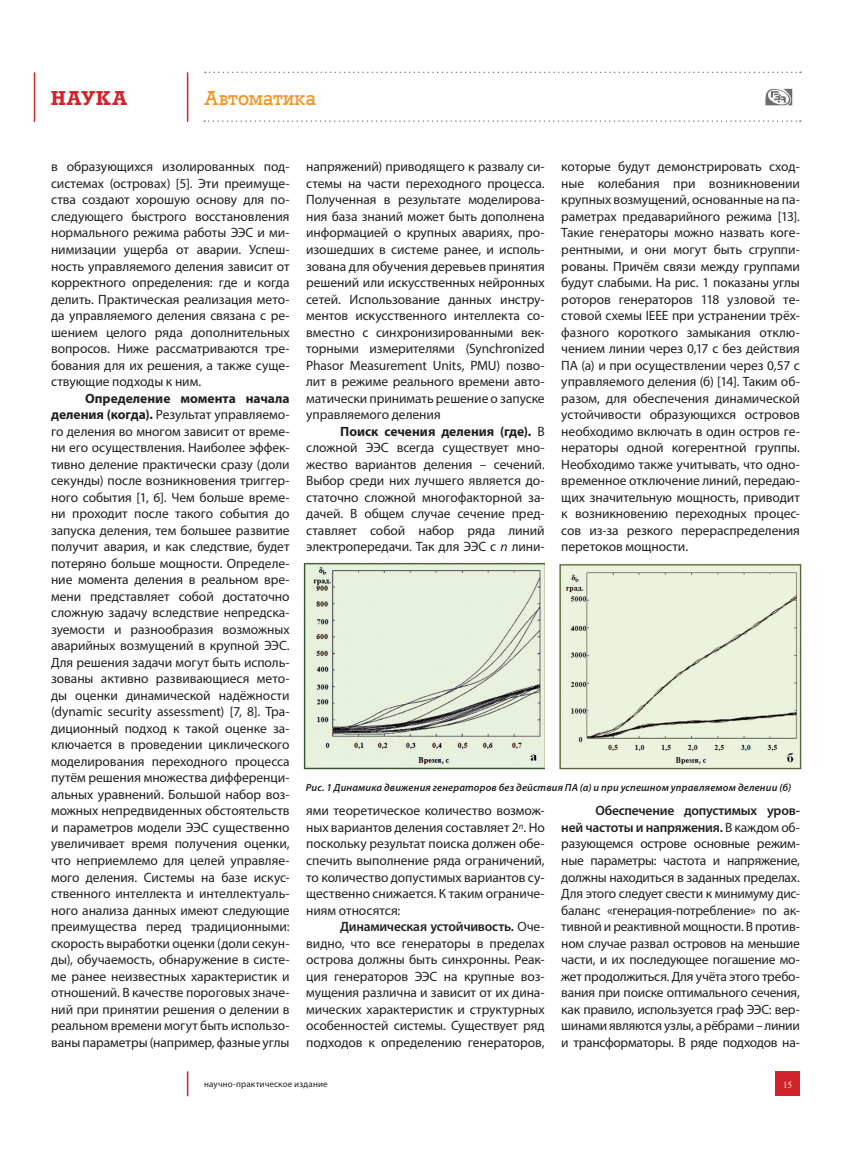
<style>
.page{position:relative;width:851px;height:1149px;background:#fff}
.page>*{position:absolute;margin:0;border:0;box-sizing:border-box;transform-origin:0 0}
.Подраздел{font:19.5px "Rodeo";letter-spacing:.005em;color:#f7931d}
.РАЗДЕЛ{font:700 19.5px "Rodeo";letter-spacing:.03em;color:#d1232a}
.Текст_основной{font:13.5px/16.5px "Myriad Pro";letter-spacing:-.005em;color:#231f20;text-align:justify}
.Подписи_к_рисункам{font:italic 600 10.5px "Myriad Pro";letter-spacing:.015em;color:#231f20}
.t1{font:9px "Myriad Pro";letter-spacing:.015em;color:#231f20}
.t2{font:9px "Newton C";color:#fff}
.s1{font-weight:700}
.s2{font-style:italic}
.s3{font-weight:600}
</style>
<div class="page">
<svg style="left:205px;top:72px;width:595px;height:1px"></svg>
<svg style="left:204px;top:120px;width:596px;height:2px"></svg>
<hr style="left:34px;top:72px;width:1px;height:50px;background:#d1232a">
<hr style="left:187px;top:72px;width:1px;height:50px;background:#d1232a">
<div style="left:775px;top:1071px;width:24px;height:24px;background:#d1232a"></div>
<svg style="left:187px;top:1071px;width:1px;height:24px"></svg>
<svg style="left:765px;top:89px;width:27px;height:16px"></svg>
<img style="left:303px;top:562px;width:241px;height:208px">
<img style="left:559px;top:563px;width:243px;height:207px">
<p class="РАЗДЕЛ" style="left:51px;top:87px;width:78px">НАУКА</p>
<p class="Подраздел" style="left:204px;top:87px;width:113px">Автоматика</p>
<p class="Текст_основной" style="left:51px;top:158px;width:240px">в образующихся изолированных под&shy;системах (островах) [5]. Эти преимуще&shy;ства создают хорошую основу для по&shy;следующего быстрого восстановления нормального режима работы ЭЭС и ми&shy;нимизации ущерба от аварии. Успеш&shy;ность управляемого деления зависит от корректного определения: где и когда делить. Практическая реализация мето&shy;да управляемого деления связана с ре&shy;шением целого ряда дополнительных вопросов. Ниже рассматриваются тре&shy;бования для их решения, а также суще&shy;ствующие подходы к ним.</p>
<p class="Текст_основной" style="left:51px;top:389px;width:240px;text-indent:34px"><span class="s1">Определение момента начала деления (когда).</span> Результат управляемо&shy;го деления во многом зависит от време&shy;ни его осуществления. Наиболее эффек&shy;тивно деление практически сразу (доли секунды) после возникновения триггер&shy;ного события [1, 6]. Чем больше време&shy;ни проходит после такого события до запуска деления, тем большее развитие получит авария, и как следствие, будет потеряно больше мощности. Определе&shy;ние момента деления в реальном вре&shy;мени представляет собой достаточно сложную задачу вследствие непредска&shy;зуемости и разнообразия возможных аварийных возмущений в крупной ЭЭС.<br>Для решения задачи могут быть исполь&shy;зованы активно развивающиеся мето&shy;ды оценки динамической надёжности (dynamic security assessment) [7, 8]. Тра&shy;диционный подход к такой оценке за&shy;ключается в проведении циклического моделирования переходного процесса путём решения множества дифференци&shy;альных уравнений. Большой набор воз&shy;можных непредвиденных обстоятельств и параметров модели ЭЭС существенно увеличивает время получения оценки, что неприемлемо для целей управляе&shy;мого деления. Системы на базе искус&shy;ственного интеллекта и интеллектуаль&shy;ного анализа данных имеют следующие преимущества перед традиционными: скорость выработки оценки (доли секун&shy;ды), обучаемость, обнаружение в систе&shy;ме ранее неизвестных характеристик и отношений. В качестве пороговых значе&shy;ний при принятии решения о делении в реальном времени могут быть использо&shy;ваны параметры (например, фазные углы</p>
<p class="Текст_основной" style="left:306px;top:158px;width:240px">напряжений) приводящего к развалу си&shy;стемы на части переходного процесса.<br>Полученная в результате моделирова&shy;ния база знаний может быть дополнена информацией о крупных авариях, про&shy;изошедших в системе ранее, и исполь&shy;зована для обучения деревьев принятия решений или искусственных нейронных сетей. Использование данных инстру&shy;ментов искусственного интеллекта со&shy;вместно с синхронизированными век&shy;торными измерителями (Synchronized Phasor Measurement Units, PMU) позво&shy;лит в режиме реального времени авто&shy;матически принимать решение о запуске управляемого деления</p>
<p class="Текст_основной" style="left:306px;top:422px;width:240px;text-indent:34px"><span class="s1">Поиск сечения деления (где).</span> В сложной ЭЭС всегда существует мно&shy;жество вариантов деления – сечений.<br>Выбор среди них лучшего является до&shy;статочно сложной многофакторной за&shy;дачей. В общем случае сечение пред&shy;ставляет собой набор ряда линий электропередачи. Так для ЭЭС с <span class="s2">n</span> лини-</p>
<p class="Текст_основной" style="left:561px;top:158px;width:240px">которые будут демонстрировать сход&shy;ные колебания при возникновении крупных возмущений, основанные на па&shy;раметрах предаварийного режима [13].<br>Такие генераторы можно назвать коге&shy;рентными, и они могут быть сгруппи&shy;рованы. Причём связи между группами будут слабыми. На рис. 1 показаны углы роторов генераторов 118 узловой те&shy;стовой схемы IEEE при устранении трёх&shy;фазного короткого замыкания отклю&shy;чением линии через 0,17 с без действия ПА (а) и при осуществлении через 0,57 с управляемого деления (б) [14]. Таким об&shy;разом, для обеспечения динамической устойчивости образующихся островов необходимо включать в один остров ге&shy;нераторы одной когерентной группы.<br>Необходимо также учитывать, что одно&shy;временное отключение линий, передаю&shy;щих значительную мощность, приводит к возникновению переходных процес&shy;сов из-за резкого перераспределения перетоков мощности.</p>
<p class="Подписи_к_рисункам" style="left:306px;top:780px;width:487px">Рис. 1 Динамика движения генераторов без действия ПА (а) и при успешном управляемом делении (б)</p>
<p class="Текст_основной" style="left:306px;top:802px;width:240px">ями теоретическое количество возмож&shy;ных вариантов деления составляет 2<sup>n</sup>. Но поскольку результат поиска должен обе&shy;спечить выполнение ряда ограничений, то количество допустимых вариантов су&shy;щественно снижается. К таким ограниче&shy;ниям относятся:</p>
<p class="Текст_основной" style="left:306px;top:917px;width:240px;text-indent:34px"><span class="s3">Динамическая устойчивость.</span> Оче&shy;видно, что все генераторы в пределах острова должны быть синхронны. Реак&shy;ция генераторов ЭЭС на крупные воз&shy;мущения различна и зависит от их дина&shy;мических характеристик и структурных особенностей системы. Существует ряд подходов к определению генераторов,</p>
<p class="Текст_основной" style="left:561px;top:802px;width:240px;text-indent:34px"><span class="s3">Обеспечение допустимых уров&shy;ней частоты и напряжения.</span> В каждом об&shy;разующемся острове основные режим&shy;ные параметры: частота и напряжение, должны находиться в заданных пределах.<br>Для этого следует свести к минимуму дис&shy;баланс «генерация-потребление» по ак&shy;тивной и реактивной мощности. В против&shy;ном случае развал островов на меньшие части, и их последующее погашение мо&shy;жет продолжиться. Для учёта этого требо&shy;вания при поиске оптимального сечения, как правило, используется граф ЭЭС: вер&shy;шинами являются узлы, а рёбрами – линии и трансформаторы. В ряде подходов на-</p>
<p class="t1" style="left:204px;top:1077px;width:125px">научно‑практическое издание</p>
<p class="t2" style="left:783px;top:1079px;width:10px">15</p>
</div>
